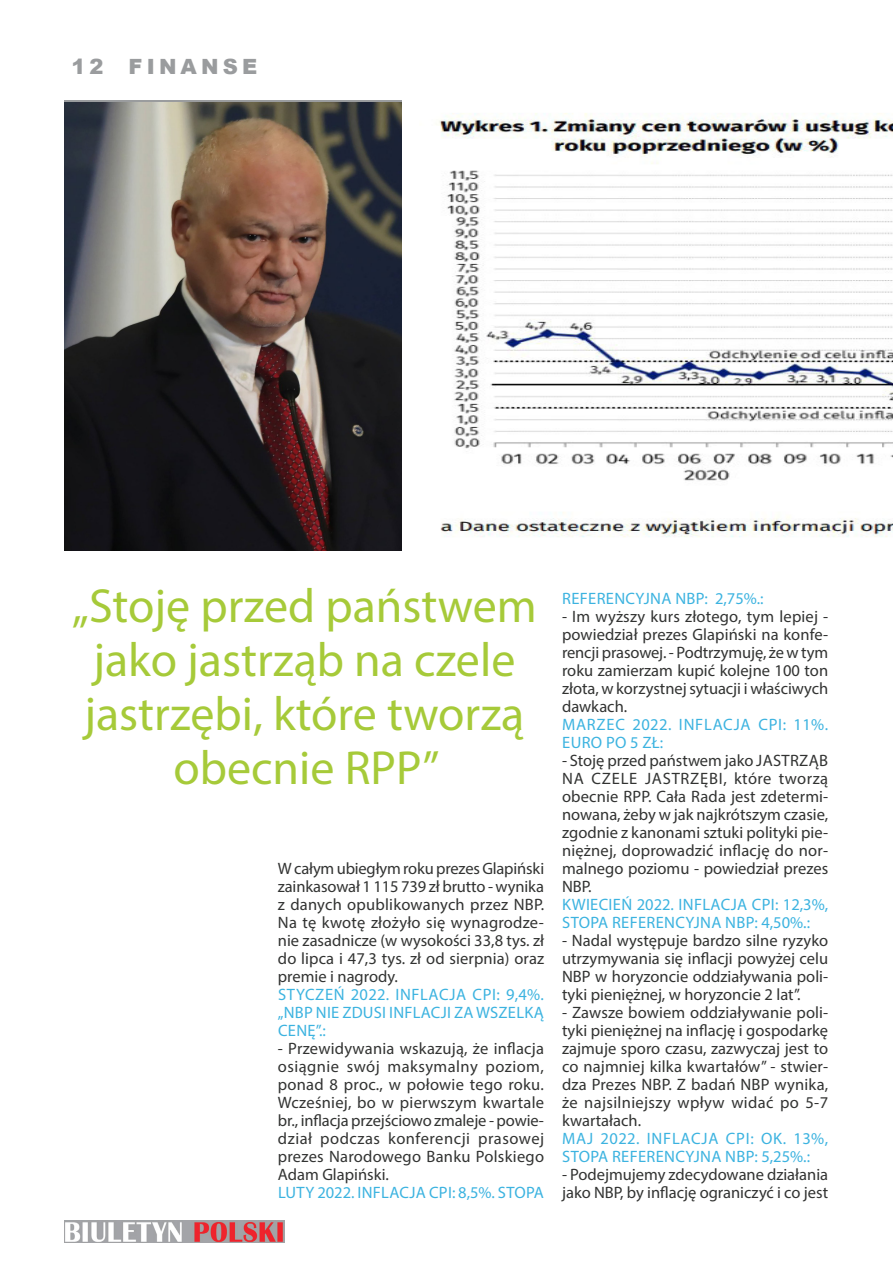
<style>
.page{position:relative;width:893px;height:1263px;background:#fff}
.page>*{position:absolute;margin:0;border:0;box-sizing:border-box;transform-origin:0 0}
.Text_quote_1{font:48px/54px "Myriad Pro";color:#a6ca39;text-align:center}
.Header_master_page{font:900 21px "Arial";letter-spacing:.2em;color:#9a9c9e}
.Body_interview{font:16.5px/18px "Myriad Pro";color:#323332;text-align:justify}
.Body_interview-2{font:16.5px/18px "Myriad Pro";letter-spacing:.02em;color:#3cb3e0}
.Body_interview-3{font:16.5px/18px "Myriad Pro";letter-spacing:.045em;color:#3cb3e0}
</style>
<div class="page">
<img style="left:439px;top:113px;width:454px;height:424px">
<img style="left:65px;top:102px;width:337px;height:448px">
<img style="left:65px;top:1221px;width:219px;height:21px">
<p class="Header_master_page" style="left:71px;top:52px;width:187px">12 FINANSE</p>
<p class="Text_quote_1" style="left:72px;top:578px;width:466px">„Stoję przed państwem jako jastrząb na czele jastrzębi, które tworzą obecnie RPP”</p>
<p class="Body_interview" style="left:278px;top:859px;width:268px">W całym ubiegłym roku prezes Glapiński zainkasował 1 115 739 zł brutto - wynika z danych opublikowanych przez NBP.<br>Na tę kwotę złożyło się wynagrodze&shy;nie zasadnicze (w wysokości 33,8 tys. zł do lipca i 47,3 tys. zł od sierpnia) oraz premie i nagrody.</p>
<p class="Body_interview-2" style="left:278px;top:985px;width:268px;text-align:justify">STYCZEŃ 2022. INFLACJA CPI: 9,4%. „NBP NIE ZDUSI INFLACJI ZA WSZELKĄ CENĘ”.:</p>
<p class="Body_interview" style="left:278px;top:1039px;width:268px">- Przewidywania wskazują, że inflacja osiągnie swój maksymalny poziom, ponad 8 proc., w połowie tego roku.<br>Wcześniej, bo w pierwszym kwartale br., inflacja przejściowo zmaleje - powie&shy;dział podczas konferencji prasowej prezes Narodowego Banku Polskiego Adam Glapiński.</p>
<p class="Body_interview-2" style="left:278px;top:1183px;width:267px">LUTY 2022. INFLACJA CPI: 8,5%. STOPA</p>
<p class="Body_interview-2" style="left:562px;top:589px;width:203px">REFERENCYJNA NBP: 2,75%.:</p>
<p class="Body_interview" style="left:562px;top:607px;width:268px">- Im wyższy kurs złotego, tym lepiej - powiedział prezes Glapiński na konfe&shy;rencji prasowej. - Podtrzymuję, że w tym roku zamierzam kupić kolejne 100 ton złota, w korzystnej sytuacji i właściwych dawkach.</p>
<p class="Body_interview-3" style="left:562px;top:715px;width:267px">MARZEC 2022. INFLACJA CPI: 11%.<br>EURO PO 5 ZŁ:</p>
<p class="Body_interview" style="left:562px;top:751px;width:268px">- Stoję przed państwem jako JASTRZĄB NA CZELE JASTRZĘBI, które tworzą obecnie RPP. Cała Rada jest zdetermi&shy;nowana, żeby w jak najkrótszym czasie, zgodnie z kanonami sztuki polityki pie&shy;niężnej, doprowadzić inflację do nor&shy;malnego poziomu - powiedział prezes NBP.</p>
<p class="Body_interview-2" style="left:562px;top:895px;width:267px">KWIECIEŃ 2022. INFLACJA CPI: 12,3%,<br>STOPA REFERENCYJNA NBP: 4,50%.:</p>
<p class="Body_interview" style="left:562px;top:931px;width:268px">- Nadal występuje bardzo silne ryzyko utrzymywania się inflacji powyżej celu NBP w horyzoncie oddziaływania poli&shy;tyki pieniężnej, w horyzoncie 2 lat”.</p>
<p class="Body_interview" style="left:562px;top:1003px;width:268px">- Zawsze bowiem oddziaływanie poli&shy;tyki pieniężnej na inflację i gospodarkę zajmuje sporo czasu, zazwyczaj jest to co najmniej kilka kwartałów” - stwier&shy;dza Prezes NBP. Z badań NBP wynika, że najsilniejszy wpływ widać po 5-7 kwartałach.</p>
<p class="Body_interview-2" style="left:562px;top:1129px;width:267px">MAJ 2022. INFLACJA CPI: OK. 13%,<br>STOPA REFERENCYJNA NBP: 5,25%.:</p>
<p class="Body_interview" style="left:562px;top:1165px;width:268px">- Podejmujemy zdecydowane działania jako NBP, by inflację ograniczyć i co jest</p>
</div>
